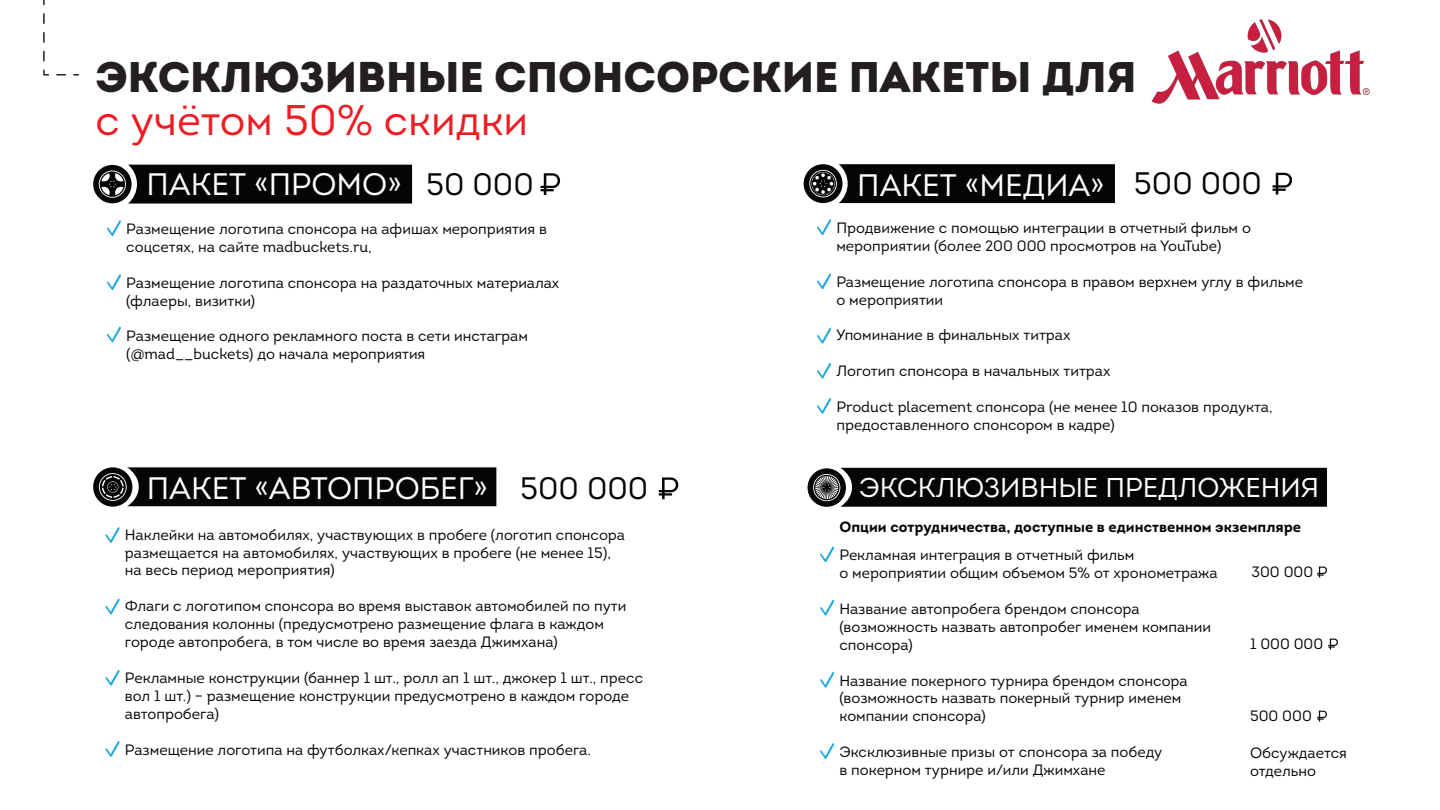
<style>
.page{position:relative;width:1440px;height:810px;background:#fff}
.page>*{position:absolute;margin:0;border:0;box-sizing:border-box;transform-origin:0 0}
.t1{font:900 42.83px "Intro";color:#231f20}
.t2{font:42.83px "Intro";color:#ee1d23}
.t3{font:31.05px "Intro";color:#fff}
.t4{font:31.05px "Intro";color:#050504}
.t5{font:27.22px "Intro";color:#fff}
.t6{font:14.92px/17.9px "Intro";color:#050504}
.t7{font:700 14.92px "Intro";color:#050504}
.s1{color:#050504}
</style>
<div class="page">
<svg style="left:43px;top:69px;width:22px;height:7px"></svg>
<svg style="left:43px;top:0;width:2px;height:61px"></svg>
<svg style="left:93px;top:467px;width:403px;height:40px;background:#151514"></svg>
<svg style="left:105px;top:527px;width:15px;height:16px"></svg>
<svg style="left:105px;top:598px;width:15px;height:17px"></svg>
<svg style="left:105px;top:670px;width:15px;height:16px"></svg>
<svg style="left:105px;top:741px;width:15px;height:16px"></svg>
<svg style="left:93px;top:165px;width:319px;height:39px;background:#151514"></svg>
<svg style="left:107px;top:220px;width:14px;height:16px"></svg>
<svg style="left:107px;top:274px;width:14px;height:16px"></svg>
<svg style="left:107px;top:326px;width:14px;height:17px"></svg>
<svg style="left:541px;top:173px;width:19px;height:22px"></svg>
<svg style="left:804px;top:164px;width:311px;height:39px;background:#121211"></svg>
<svg style="left:817px;top:219px;width:15px;height:16px"></svg>
<svg style="left:817px;top:273px;width:14px;height:16px"></svg>
<svg style="left:817px;top:328px;width:14px;height:16px"></svg>
<svg style="left:817px;top:363px;width:14px;height:16px"></svg>
<svg style="left:817px;top:398px;width:15px;height:16px"></svg>
<svg style="left:1273px;top:173px;width:19px;height:22px"></svg>
<svg style="left:1317px;top:567px;width:10px;height:10px"></svg>
<svg style="left:1328px;top:639px;width:10px;height:10px"></svg>
<svg style="left:1317px;top:711px;width:10px;height:10px"></svg>
<svg style="left:659px;top:477px;width:19px;height:22px"></svg>
<svg style="left:820px;top:546px;width:15px;height:16px"></svg>
<svg style="left:820px;top:672px;width:15px;height:16px"></svg>
<svg style="left:820px;top:600px;width:15px;height:16px"></svg>
<svg style="left:820px;top:743px;width:15px;height:16px"></svg>
<svg style="left:808px;top:468px;width:519px;height:39px;background:#0e0e0e"></svg>
<img style="left:1151px;top:19px;width:219px;height:85px">
<h1 class="t1" style="left:95px;top:49px;width:1043px">ЭКСКЛЮЗИВНЫЕ СПОНСОРСКИЕ ПАКЕТЫ ДЛЯ</h1>
<h1 class="t2" style="left:95px;top:94px;width:434px">с учётом 50% скидки</h1>
<h2 class="t3" style="left:147px;top:165px;width:389px">ПАКЕТ «ПРОМО» <span class="s1">50 000</span></h2>
<p class="t6" style="left:126px;top:220px;width:422px">Размещение логотипа спонсора на афишах мероприятия в соцсетях, на сайте madbuckets.ru,</p>
<p class="t6" style="left:126px;top:274px;width:435px">Размещение логотипа спонсора на раздаточных материалах (флаеры, визитки)</p>
<p class="t6" style="left:126px;top:327px;width:403px">Размещение одного рекламного поста в сети инстаграм (@mad__buckets) до начала мероприятия</p>
<h2 class="t3" style="left:147px;top:469px;width:343px">ПАКЕТ «АВТОПРОБЕГ»</h2>
<p class="t6" style="left:125px;top:526px;width:502px">Наклейки на автомобилях, участвующих в пробеге (логотип спонсора размещается на автомобилях, участвующих в пробеге (не менее 15), на весь период мероприятия)</p>
<p class="t6" style="left:125px;top:597px;width:503px">Флаги с логотипом спонсора во время выставок автомобилей по пути следования колонны (предусмотрено размещение флага в каждом городе автопробега, в том числе во время заезда Джимхана)</p>
<p class="t6" style="left:125px;top:669px;width:520px">Рекламные конструкции (баннер 1 шт., ролл ап 1 шт., джокер 1 шт., пресс вол 1 шт.) – размещение конструкции предусмотрено в каждом городе автопробега)</p>
<p class="t6" style="left:125px;top:741px;width:468px">Размещение логотипа на футболках/кепках участников пробега.</p>
<h2 class="t4" style="left:520px;top:469px;width:130px">500 000</h2>
<h2 class="t3" style="left:857px;top:166px;width:406px">ПАКЕТ «МЕДИА» <span class="s1">500 000</span></h2>
<p class="t6" style="left:836px;top:219px;width:416px">Продвижение с помощью интеграции в отчетный фильм о мероприятии (более 200 000 просмотров на YouTube)</p>
<p class="t6" style="left:836px;top:273px;width:468px">Размещение логотипа спонсора в правом верхнем углу в фильме о мероприятии</p>
<p class="t6" style="left:836px;top:326px;width:235px">Упоминание в финальных титрах</p>
<p class="t6" style="left:836px;top:362px;width:275px">Логотип спонсора в начальных титрах</p>
<p class="t6" style="left:836px;top:398px;width:438px">Product placement спонсора (не менее 10 показов продукта, предоставленного спонсором в кадре)</p>
<h3 class="t5" style="left:859px;top:471px;width:461px">ЭКСКЛЮЗИВНЫЕ ПРЕДЛОЖЕНИЯ</h3>
<p class="t7" style="left:839px;top:517px;width:463px">Опции сотрудничества, доступные в единственном экземпляре</p>
<p class="t6" style="left:839px;top:546px;width:380px">Рекламная интеграция в отчетный фильм<br>о мероприятии общим объемом 5% от хронометража</p>
<p class="t6" style="left:839px;top:600px;width:373px">Название автопробега брендом спонсора (возможность назвать автопробег именем компании спонсора)</p>
<p class="t6" style="left:839px;top:671px;width:350px">Название покерного турнира брендом спонсора (возможность назвать покерный турнир именем компании спонсора)</p>
<p class="t6" style="left:839px;top:743px;width:324px">Эксклюзивные призы от спонсора за победу в покерном турнире и/или Джимхане</p>
<p class="t6" style="left:1252px;top:563px;width:63px">300 000</p>
<p class="t6" style="left:1250px;top:635px;width:75px">1 000 000</p>
<p class="t6" style="left:1250px;top:707px;width:63px">500 000</p>
<p class="t6" style="left:1250px;top:744px;width:98px">Обсуждается отдельно</p>
</div>
